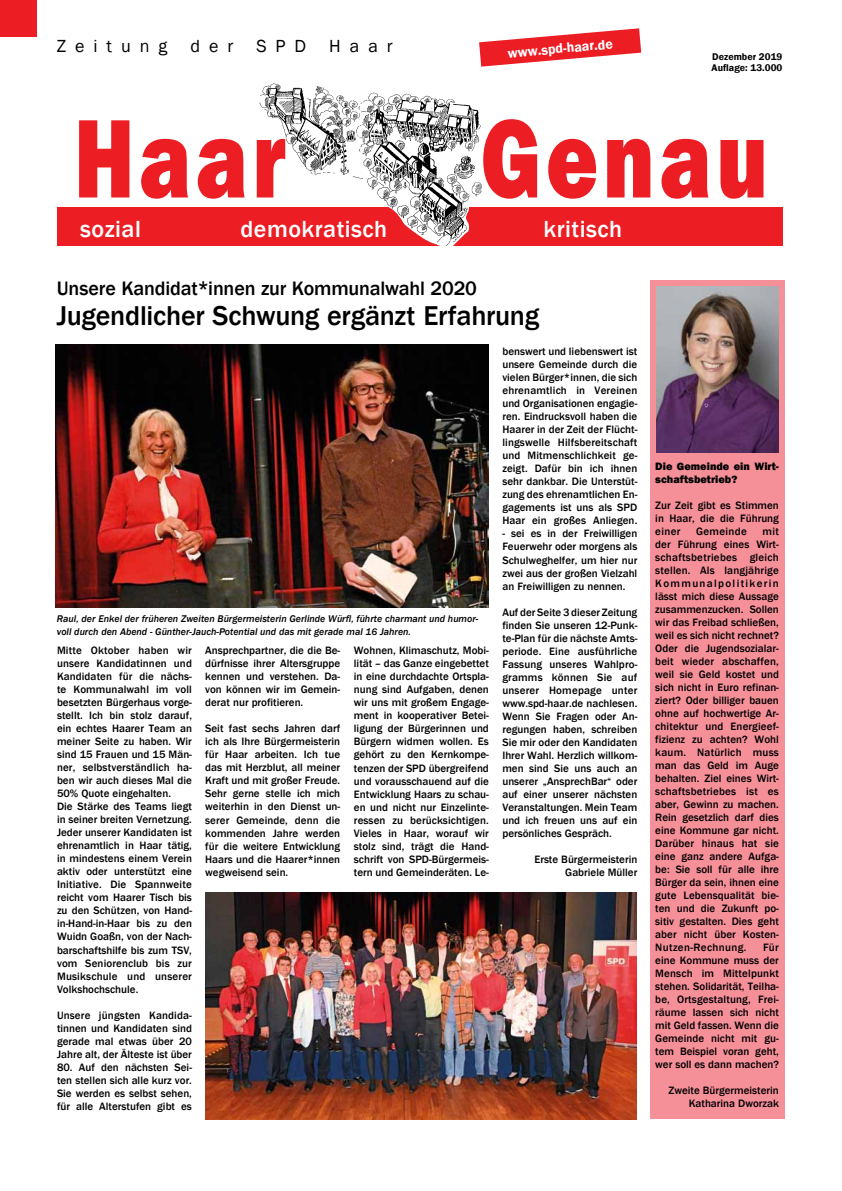
<style>
.page{position:relative;width:842px;height:1191px;background:#fff}
.page>*{position:absolute;margin:0;border:0;box-sizing:border-box;transform-origin:0 0}
.t1{font:800 115.7px "Franklin Gothic";letter-spacing:.05em;color:#ed1d24;scale:.77 1}
.t2{font:500 28px "Franklin Gothic";letter-spacing:-.01em;color:#000}
.t3{font:500 24px "Franklin Gothic";letter-spacing:.02em;color:#fff}
.t4{font:500 20px "Franklin Gothic";letter-spacing:-.01em;color:#000}
.t5{font:18px "Franklin Gothic";letter-spacing:.5em;color:#000}
.t6{font:600 14px "Franklin Gothic";color:#fff}
.t7{font:500 11px/13px "Franklin Gothic";color:#000;text-align:justify}
.t8{font:800 11px/13px "Franklin Gothic";color:#000}
.t9{font:500 11px "Franklin Gothic";letter-spacing:.03em;color:#000}
.t10{font:italic 500 10px/13px "Franklin Gothic";color:#000}
.t11{font:600 10px/11px "Franklin Gothic";color:#000}
</style>
<div class="page">
<div style="left:0;top:0;width:37px;height:37px;background:#ed1d24"></div>
<div style="left:57px;top:207px;width:725px;height:38px;background:#ed1d24"></div>
<svg style="left:479px;top:28px;width:162px;height:38px"></svg>
<img style="left:251px;top:57px;width:244px;height:189px">
<div style="left:650px;top:281px;width:134px;height:838px;background:#f58f98"></div>
<img style="left:56px;top:344px;width:433px;height:264px">
<img style="left:205px;top:892px;width:432px;height:227px">
<img style="left:657px;top:286px;width:121px;height:166px">
<h3 class="t5" style="left:57px;top:35px;width:112px">Zeitung</h3>
<h3 class="t5" style="left:190px;top:35px;width:45px">der</h3>
<h3 class="t5" style="left:256px;top:35px;width:51px">SPD</h3>
<h3 class="t5" style="left:329px;top:35px;width:65px">Haar</h3>
<p class="t6" style="left:507px;top:44px;width:107px;rotate:-5deg">www.spd-haar.de</p>
<p class="t11" style="left:712px;top:51px;width:72px">Dezember 2019<br>Auflage: 13.000</p>
<h1 class="t1" style="left:74px;top:84px;width:277px">Haar</h1>
<h1 class="t1" style="left:481px;top:84px;width:375px">Genau</h1>
<h3 class="t3" style="left:80px;top:214px;width:62px">sozial</h3>
<h3 class="t3" style="left:241px;top:214px;width:148px">demokratisch</h3>
<h3 class="t3" style="left:544px;top:214px;width:80px">kritisch</h3>
<h3 class="t4" style="left:57px;top:276px;width:422px">Unsere Kandidat*innen zur Kommunalwahl 2020</h3>
<h2 class="t2" style="left:57px;top:298px;width:484px">Jugendlicher Schwung ergänzt Erfahrung</h2>
<p class="t10" style="left:57px;top:612px;width:423px">Raul, der Enkel der früheren Zweiten Bürgermeisterin Gerlinde Würfl, führte charmant und humor&shy;voll durch den Abend - Günther-Jauch-Potential und das mit gerade mal 16 Jahren.</p>
<p class="t7" style="left:57px;top:644px;width:136px;text-align:left">Mitte Oktober haben wir unsere Kandidatinnen und<br>Kandidaten für die nächs&shy;te Kommunalwahl im voll besetzten Bürgerhaus vorge&shy;stellt. Ich bin stolz darauf, ein echtes Haarer Team an meiner Seite zu haben. Wir sind 15 Frauen und 15 Män&shy;ner, selbstverständlich ha&shy;ben wir auch dieses Mal die<br>50% Quote eingehalten.<br>Die Stärke des Teams liegt in seiner breiten Vernetzung.<br>Jeder unserer Kandidaten ist ehrenamtlich in Haar tätig, in mindestens einem Verein aktiv oder unterstützt eine<br>Initiative. Die Spannweite reicht vom Haarer Tisch bis zu den Schützen, von Hand&shy;in-Hand-in-Haar bis zu den<br>Wuidn Goaßn, von der Nach&shy;barschaftshilfe bis zum TSV, vom Seniorenclub bis zur<br>Musikschule und unserer<br>Volkshochschule.</p>
<p class="t7" style="left:57px;top:1008px;width:136px">Unsere jüngsten Kandida&shy;tinnen und Kandidaten sind gerade mal etwas über 20<br>Jahre alt, der Älteste ist über</p>
<p class="t7" style="left:57px;top:1060px;width:136px">80. Auf den nächsten Sei&shy;ten stellen sich alle kurz vor.<br>Sie werden es selbst sehen, für alle Alterstufen gibt es</p>
<p class="t7" style="left:205px;top:644px;width:136px">Ansprechpartner, die die Be&shy;dürfnisse ihrer Altersgruppe kennen und verstehen. Da&shy;von können wir im Gemein&shy;derat nur profitieren.</p>
<p class="t7" style="left:205px;top:722px;width:136px">Seit fast sechs Jahren darf ich als Ihre Bürgermeisterin für Haar arbeiten. Ich tue das mit Herzblut, all meiner Kraft und mit großer Freude.<br>Sehr gerne stelle ich mich weiterhin in den Dienst un&shy;serer Gemeinde, denn die kommenden Jahre werden für die weitere Entwicklung Haars und die Haarer*innen wegweisend sein.</p>
<p class="t7" style="left:354px;top:644px;width:136px">Wohnen, Klimaschutz, Mobi&shy;lität – das Ganze eingebettet in eine durchdachte Ortspla&shy;nung sind Aufgaben, denen wir uns mit großem Engage&shy;ment in kooperativer Betei&shy;ligung der Bürgerinnen und Bürgern widmen wollen. Es gehört zu den Kernkompe&shy;tenzen der SPD übergreifend und vorausschauend auf die Entwicklung Haars zu schau&shy;en und nicht nur Einzelinte&shy;ressen zu berücksichtigen.<br>Vieles in Haar, worauf wir stolz sind, trägt die Hand&shy;schrift von SPD-Bürgermeis&shy;tern und Gemeinderäten. Le-</p>
<p class="t7" style="left:502px;top:345px;width:136px">benswert und liebenswert ist unsere Gemeinde durch die vielen Bürger*innen, die sich ehrenamtlich in Vereinen und Organisationen engagie&shy;ren. Eindrucksvoll haben die Haarer in der Zeit der Flücht&shy;lingswelle Hilfsbereitschaft und Mitmenschlichkeit ge&shy;zeigt. Dafür bin ich ihnen sehr dankbar. Die Unterstüt&shy;zung des ehrenamtlichen En&shy;gagements ist uns als SPD Haar ein großes Anliegen.</p>
<p class="t7" style="left:502px;top:527px;width:136px">- sei es in der Freiwilligen Feuerwehr oder morgens als Schulweghelfer, um hier nur zwei aus der großen Vielzahl an Freiwilligen zu nennen.</p>
<p class="t7" style="left:502px;top:605px;width:136px">Auf der Seite 3 dieser Zeitung finden Sie unseren 12-Punk&shy;te-Plan für die nächste Amts&shy;periode. Eine ausführliche Fassung unseres Wahlpro&shy;gramms können Sie auf unserer Homepage unter www.spd-haar.de nachlesen.<br>Wenn Sie Fragen oder An&shy;regungen haben, schreiben Sie mir oder den Kandidaten Ihrer Wahl. Herzlich willkom&shy;men sind Sie uns auch an unserer „AnsprechBar“ oder auf einer unserer nächsten Veranstaltungen. Mein Team und ich freuen uns auf ein persönliches Gespräch.</p>
<p class="t7" style="left:534px;top:852px;width:104px;text-align:right">Erste Bürgermeisterin<br>Gabriele Müller</p>
<p class="t8" style="left:655px;top:459px;width:125px">Die Gemeinde ein Wirt&shy;schaftsbetrieb?</p>
<p class="t7" style="left:655px;top:498px;width:125px">Zur Zeit gibt es Stimmen in Haar, die die Führung einer</p>
<p class="t9" style="left:696px;top:524px;width:52px">Gemeinde</p>
<p class="t7" style="left:655px;top:524px;width:125px;text-indent:107px">mit der Führung eines Wirt&shy;schaftsbetriebes gleich stellen. Als langjährige Kommunalpolitikerin lässt mich diese Aussage zusammenzucken. Sollen wir das Freibad schließen, weil es sich nicht rechnet?<br>Oder die Jugendsozialar&shy;beit wieder abschaffen, weil sie Geld kostet und sich nicht in Euro refinan&shy;ziert? Oder billiger bauen ohne auf hochwertige Ar&shy;chitektur und Energieef&shy;fizienz zu achten? Wohl kaum. Natürlich muss man das Geld im Auge behalten. Ziel eines Wirt&shy;schaftsbetriebes ist es aber, Gewinn zu machen.<br>Rein gesetzlich darf dies eine Kommune gar nicht.<br>Darüber hinaus hat sie eine ganz andere Aufga&shy;be: Sie soll für alle ihre Bürger da sein, ihnen eine gute Lebensqualität bie&shy;ten und die Zukunft po&shy;sitiv gestalten. Dies geht aber nicht über Kosten-Nutzen-Rechnung.</p>
<p class="t7" style="left:655px;top:940px;width:125px;text-indent:108px">Für eine Kommune muss der Mensch im Mittelpunkt stehen. Solidarität, Teilha&shy;be, Ortsgestaltung, Frei&shy;räume lassen sich nicht mit Geld fassen. Wenn die Gemeinde nicht mit gu&shy;tem Beispiel voran geht, wer soll es dann machen?</p>
<p class="t7" style="left:668px;top:1083px;width:112px;text-align:right">Zweite Bürgermeisterin<br>Katharina Dworzak</p>
</div>
